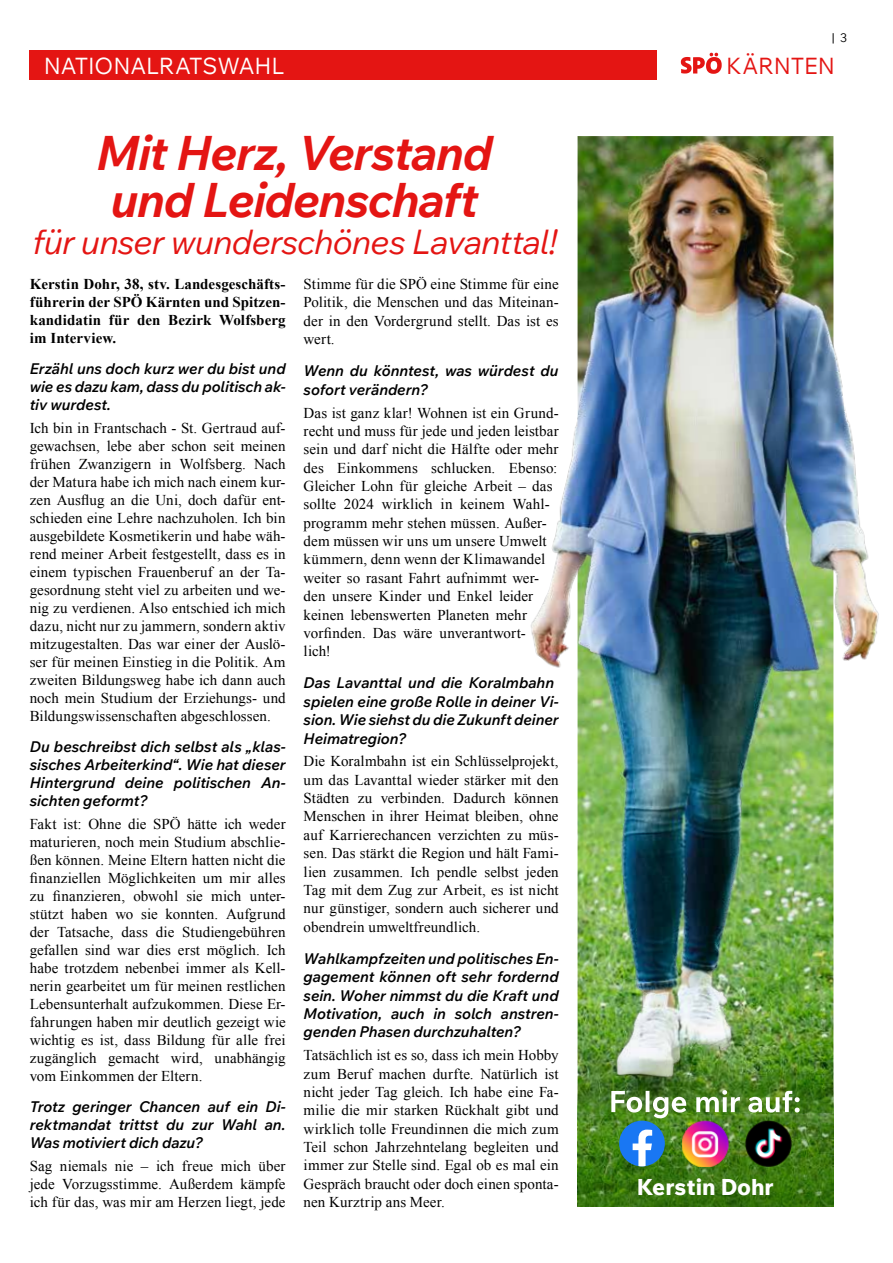
<style>
.page{position:relative;width:893px;height:1263px;background:#fff}
.page>*{position:absolute;margin:0;border:0;box-sizing:border-box;transform-origin:0 0}
.t1{font:italic 700 47.4px/47px "Wix Madefor Text";letter-spacing:-.025em;color:#e41513;text-align:center}
.t2{font:italic 33.9px "Wix Madefor Text";letter-spacing:-.03em;color:#e41513}
.t3{font:22.65px "Wix Madefor Text";letter-spacing:-.01em;color:#fff}
.t4{font:22.65px "Wix Madefor Text";letter-spacing:-.01em;color:#e41513}
.t5{font:800 22.35px "Wix Madefor Text";color:#fff}
.t6{font:15px/18.3px "Times New Roman";letter-spacing:.005em;color:#000;text-align:justify}
.t7{font:italic 600 15px/18.3px "Wix Madefor Text";letter-spacing:-.005em;color:#000;text-align:justify}
.t8{font:700 15px/18px "Times New Roman";letter-spacing:.005em;color:#000;text-align:justify}
.t9{font:12px "Wix Madefor Text";color:#000}
</style>
<div class="page">
<div style="left:30px;top:50px;width:627px;height:30px;background:#e41513"></div>
<svg style="left:681px;top:53px;width:41px;height:21px"></svg>
<img style="left:531px;top:136px;width:348px;height:961px">
<img style="left:578px;top:1020px;width:255px;height:32px">
<img style="left:578px;top:1052px;width:255px;height:155px">
<svg style="left:611px;top:1090px;width:189px;height:28px"></svg>
<div style="left:619px;top:1121px;width:46px;height:45px;background:#1977f3;border-radius:50%"></div>
<svg style="left:633px;top:1129px;width:19px;height:37px"></svg>
<img style="left:746px;top:1121px;width:45px;height:45px">
<img style="left:682px;top:1121px;width:46px;height:45px">
<h3 class="t3" style="left:44px;top:48px;width:242px">NATIONALRATSWAHL</h3>
<h1 class="t1" style="left:97px;top:130px;width:398px">Mit Herz, Verstand und Leidenschaft</h1>
<h2 class="t2" style="left:33px;top:221px;width:526px">für unser wunderschönes Lavanttal!</h2>
<p class="t8" style="left:30px;top:274px;width:257px">Kerstin Dohr, 38, stv. Landesgeschäfts&shy;führerin der SPÖ Kärnten und Spitzen&shy;kandidatin für den Bezirk Wolfsberg im Interview.</p>
<p class="t7" style="left:30px;top:360px;width:257px">Erzähl uns doch kurz wer du bist und wie es dazu kam, dass du politisch ak&shy;tiv wurdest.</p>
<p class="t6" style="left:30px;top:418px;width:257px">Ich bin in Frantschach - St. Gertraud auf&shy;gewachsen, lebe aber schon seit meinen frühen Zwanzigern in Wolfsberg. Nach der Matura habe ich mich nach einem kur&shy;zen Ausflug an die Uni, doch dafür ent&shy;schieden eine Lehre nachzuholen. Ich bin ausgebildete Kosmetikerin und habe wäh&shy;rend meiner Arbeit festgestellt, dass es in einem typischen Frauenberuf an der Ta&shy;gesordnung steht viel zu arbeiten und we&shy;nig zu verdienen. Also entschied ich mich dazu, nicht nur zu jammern, sondern aktiv mitzugestalten. Das war einer der Auslö&shy;ser für meinen Einstieg in die Politik. Am zweiten Bildungsweg habe ich dann auch noch mein Studium der Erziehungs- und Bildungswissenschaften abgeschlossen.</p>
<p class="t7" style="left:30px;top:738px;width:257px">Du beschreibst dich selbst als „klas&shy;sisches Arbeiterkind“. Wie hat dieser Hintergrund deine politischen An&shy;sichten geformt?</p>
<p class="t6" style="left:30px;top:814px;width:257px">Fakt ist: Ohne die SPÖ hätte ich weder maturieren, noch mein Studium abschlie&shy;ßen können. Meine Eltern hatten nicht die finanziellen Möglichkeiten um mir alles zu finanzieren, obwohl sie mich unter&shy;stützt haben wo sie konnten. Aufgrund der Tatsache, dass die Studiengebühren gefallen sind war dies erst möglich. Ich habe trotzdem nebenbei immer als Kell&shy;nerin gearbeitet um für meinen restlichen Lebensunterhalt aufzukommen. Diese Er&shy;fahrungen haben mir deutlich gezeigt wie wichtig es ist, dass Bildung für alle frei zugänglich gemacht wird, unabhängig vom Einkommen der Eltern.</p>
<p class="t7" style="left:30px;top:1098px;width:257px">Trotz geringer Chancen auf ein Di&shy;rektmandat trittst du zur Wahl an.<br>Was motiviert dich dazu?</p>
<p class="t6" style="left:30px;top:1156px;width:257px">Sag niemals nie – ich freue mich über jede Vorzugsstimme. Außerdem kämpfe ich für das, was mir am Herzen liegt, jede</p>
<p class="t6" style="left:304px;top:275px;width:257px">Stimme für die SPÖ eine Stimme für eine Politik, die Menschen und das Miteinan&shy;der in den Vordergrund stellt. Das ist es wert.</p>
<p class="t7" style="left:304px;top:362px;width:256px">Wenn du könntest, was würdest du sofort verändern?</p>
<p class="t6" style="left:304px;top:403px;width:257px;text-align:left">Das ist ganz klar! Wohnen ist ein Grund&shy;recht und muss für jede und jeden leistbar sein und darf nicht die Hälfte oder mehr des Einkommens schlucken. Ebenso:<br>Gleicher Lohn für gleiche Arbeit – das sollte 2024 wirklich in keinem Wahl&shy;programm mehr stehen müssen. Außer&shy;dem müssen wir uns um unsere Umwelt kümmern, denn wenn der Klimawandel weiter so rasant Fahrt aufnimmt wer&shy;den unsere Kinder und Enkel leider keinen lebenswerten Planeten mehr vorfinden. Das wäre unverantwort-<br>lich!</p>
<p class="t7" style="left:304px;top:674px;width:257px;text-align:left">Das Lavanttal und die Koralmbahn spielen eine große Rolle in deiner Vi&shy;sion. Wie siehst du die Zukunft deiner<br>Heimatregion?</p>
<p class="t6" style="left:304px;top:752px;width:257px">Die Koralmbahn ist ein Schlüsselprojekt, um das Lavanttal wieder stärker mit den Städten zu verbinden. Dadurch können Menschen in ihrer Heimat bleiben, ohne auf Karrierechancen verzichten zu müs&shy;sen. Das stärkt die Region und hält Fami&shy;lien zusammen. Ich pendle selbst jeden Tag mit dem Zug zur Arbeit, es ist nicht nur günstiger, sondern auch sicherer und obendrein umweltfreundlich.</p>
<p class="t7" style="left:304px;top:949px;width:257px">Wahlkampfzeiten und politisches En&shy;gagement können oft sehr fordernd sein. Woher nimmst du die Kraft und Motivation, auch in solch anstren&shy;genden Phasen durchzuhalten?</p>
<p class="t6" style="left:304px;top:1046px;width:257px">Tatsächlich ist es so, dass ich mein Hobby zum Beruf machen durfte. Natürlich ist nicht jeder Tag gleich. Ich habe eine Fa&shy;milie die mir starken Rückhalt gibt und wirklich tolle Freundinnen die mich zum Teil schon Jahrzehntelang begleiten und immer zur Stelle sind. Egal ob es mal ein Gespräch braucht oder doch einen sponta&shy;nen Kurztrip ans Meer.</p>
<p class="t9" style="left:832px;top:29px;width:17px">| 3</p>
<h3 class="t4" style="left:726px;top:48px;width:110px">KÄRNTEN</h3>
<h3 class="t5" style="left:637px;top:1169px;width:139px">Kerstin Dohr</h3>
</div>
